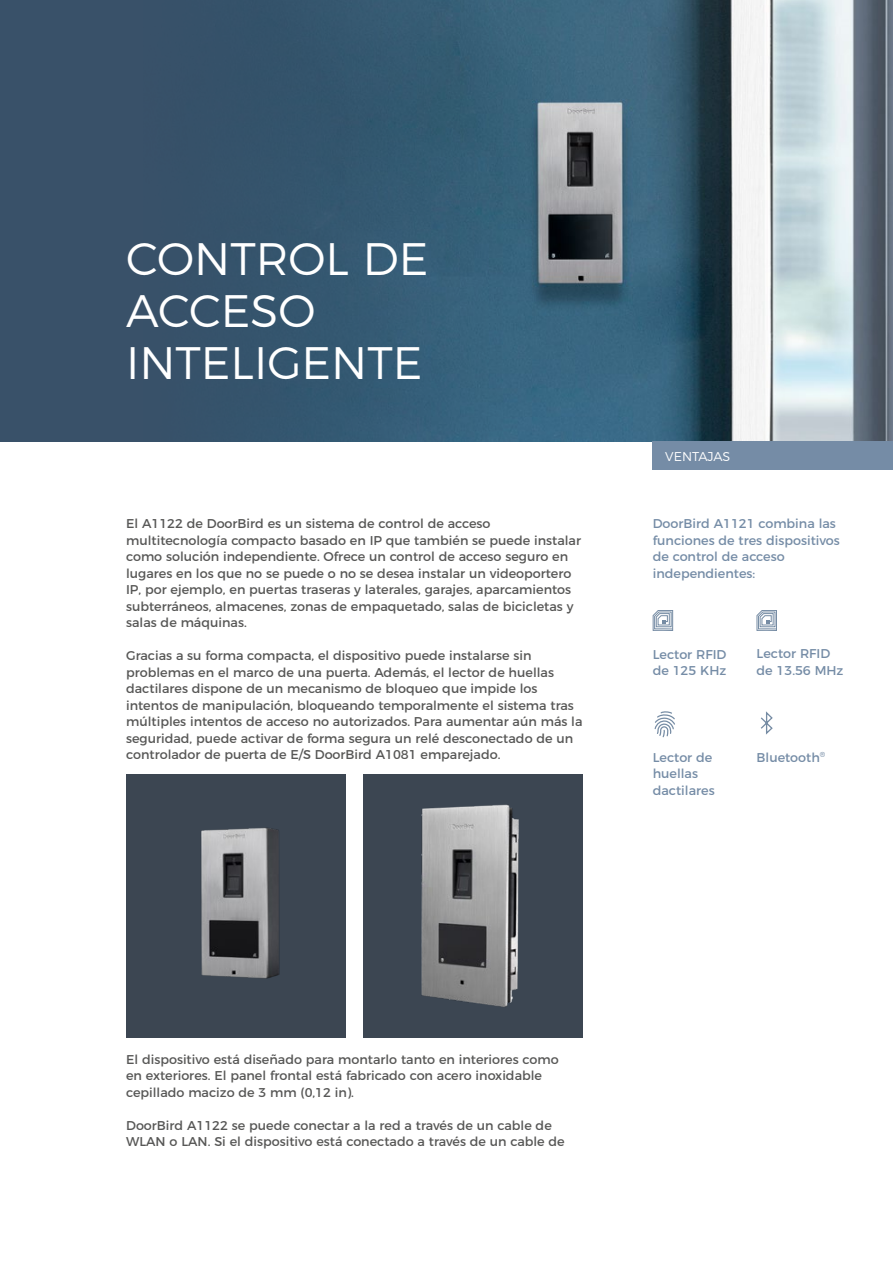
<style>
.page{position:relative;width:893px;height:1263px;background:#fff}
.page>*{position:absolute;margin:0;border:0;box-sizing:border-box;transform-origin:0 0}
.t1{font:300 45.45px/52.1px "Montserrat";color:#fff}
.t2{font:12.75px/16.5px "Montserrat";color:#575756}
.t3{font:12.75px/16.5px "Montserrat";color:#758ca6}
.t4{font:300 12.75px "Montserrat";color:#fff}
</style>
<div class="page">
<div style="left:0;top:0;width:893px;height:441px;background:#395169"></div>
<img style="left:286px;top:0;width:607px;height:441px">
<div style="left:653px;top:441px;width:240px;height:29px;background:#758ca6"></div>
<svg style="left:653px;top:610px;width:20px;height:21px"></svg>
<svg style="left:757px;top:610px;width:20px;height:21px"></svg>
<svg style="left:761px;top:711px;width:12px;height:24px"></svg>
<svg style="left:654px;top:711px;width:21px;height:26px"></svg>
<div style="left:126px;top:774px;width:220px;height:263px;background:#3c4652"></div>
<img style="left:201px;top:828px;width:79px;height:151px">
<img style="left:363px;top:774px;width:220px;height:263px">
<h1 class="t1" style="left:126px;top:229px;width:304px">CONTROL DE<br>ACCESO<br>INTELIGENTE</h1>
<p class="t2" style="left:126px;top:515px;width:456px">El A1122 de DoorBird es un sistema de control de acceso multitecnología compacto basado en IP que también se puede instalar como solución independiente. Ofrece un control de acceso seguro en lugares en los que no se puede o no se desea instalar un videoportero IP, por ejemplo, en puertas traseras y laterales, garajes, aparcamientos subterráneos, almacenes, zonas de empaquetado, salas de bicicletas y salas de máquinas.</p>
<p class="t2" style="left:126px;top:647px;width:458px">Gracias a su forma compacta, el dispositivo puede instalarse sin problemas en el marco de una puerta. Además, el lector de huellas dactilares dispone de un mecanismo de bloqueo que impide los intentos de manipulación, bloqueando temporalmente el sistema tras múltiples intentos de acceso no autorizados. Para aumentar aún más la seguridad, puede activar de forma segura un relé desconectado de un controlador de puerta de E/S DoorBird A1081 emparejado.</p>
<p class="t4" style="left:665px;top:447px;width:67px">VENTAJAS</p>
<p class="t3" style="left:653px;top:515px;width:189px">DoorBird A1121 combina las funciones de tres dispositivos de control de acceso independientes:</p>
<p class="t3" style="left:653px;top:645px;width:75px">Lector RFID de 125 KHz</p>
<p class="t3" style="left:653px;top:748px;width:63px">Lector de huellas dactilares</p>
<p class="t3" style="left:757px;top:645px;width:88px">Lector RFID de 13.56 MHz</p>
<p class="t3" style="left:757px;top:748px;width:70px">Bluetooth<sup>®</sup></p>
<p class="t2" style="left:126px;top:1050px;width:434px">El dispositivo está diseñado para montarlo tanto en interiores como en exteriores. El panel frontal está fabricado con acero inoxidable cepillado macizo de 3 mm (0,12 in).</p>
<p class="t2" style="left:126px;top:1116px;width:440px">DoorBird A1122 se puede conectar a la red a través de un cable de<br>WLAN o LAN. Si el dispositivo está conectado a través de un cable de</p>
</div>
